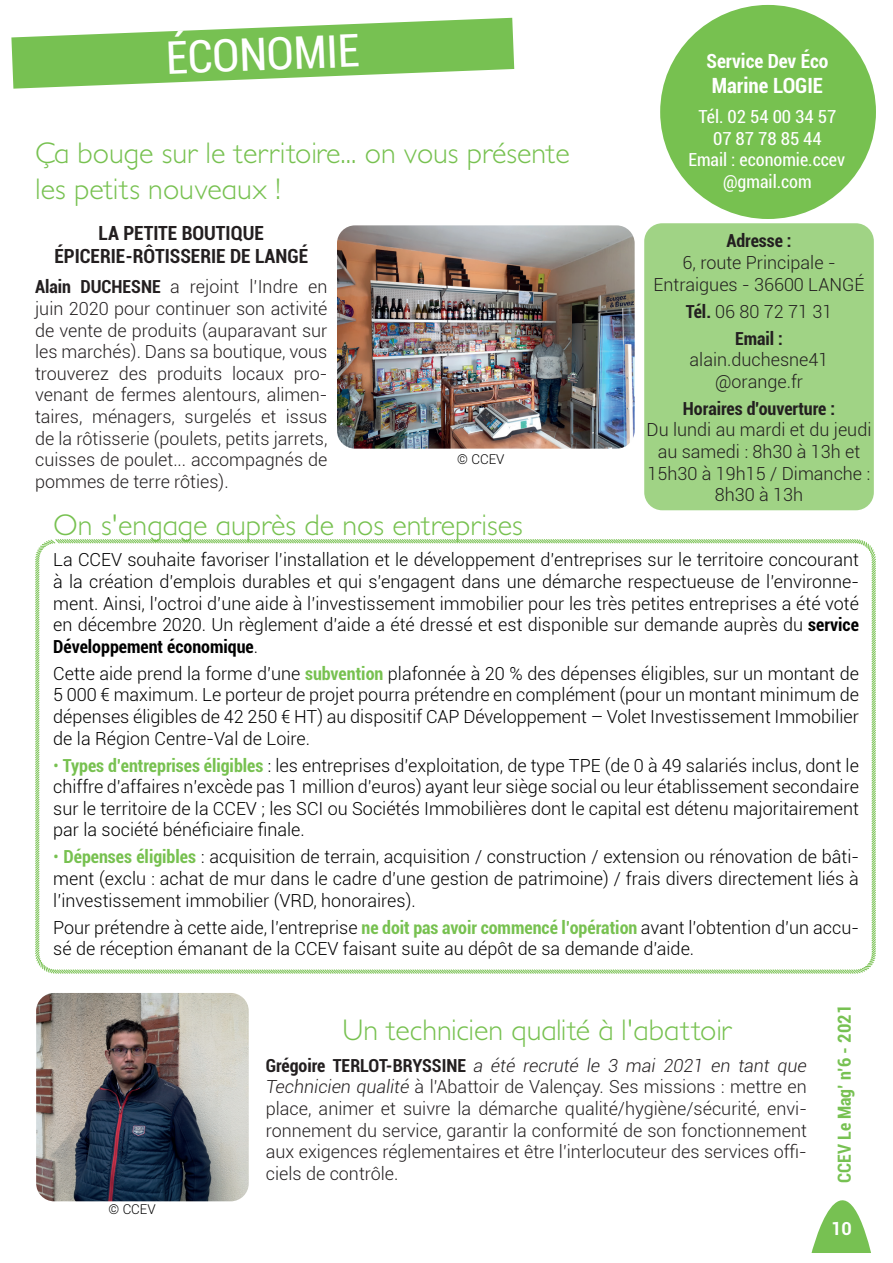
<style>
.page{position:relative;width:893px;height:1263px;background:#fff}
.page>*{position:absolute;margin:0;border:0;box-sizing:border-box;transform-origin:0 0}
.t1{font:condensed 45px "Roboto";color:#fff}
.t2{font:300 30px/36px "Petita";color:#77c150}
.t3{font:700 condensed 21px "Roboto";color:#fff}
.t4{font:700 condensed 19.5px/23.4px "Roboto";color:#231f20;text-align:center}
.t5{font:700 condensed 19.5px "Roboto";color:#fff}
.t6{font:300 18px/21.6px "Roboto";color:#000001;text-align:justify}
.t7{font:300 18px/21.6px "Roboto";color:#231f20;text-align:center}
.t8{font:condensed 18px/21.6px "Roboto";color:#fff;text-align:center}
.t9{font:700 condensed 18px/27px "Roboto";color:#231f20;text-align:center}
.t10{font:700 condensed 18px "Roboto";color:#77c152}
.t11{font:700 18px "Roboto";color:#fff}
.t12{font:300 13.5px "Roboto";color:#000001}
.s1{font-weight:700;font-stretch:condensed}
.s2{font-weight:300;font-stretch:normal}
.s3{font-weight:700;font-stretch:condensed;color:#77c150}
.s4{color:#77c150}
.s5{font-style:italic}
</style>
<div class="page">
<svg style="left:11px;top:18px;width:503px;height:71px"></svg>
<svg style="left:812px;top:1200px;width:59px;height:53px"></svg>
<img style="left:36px;top:993px;width:213px;height:208px">
<svg style="left:35px;top:539px;width:841px;height:435px"></svg>
<div style="left:644px;top:223px;width:230px;height:287px;background:#a0d385;border-radius:18px"></div>
<div style="left:660px;top:5px;width:216px;height:214px;background:#77c150;border-radius:50%"></div>
<img style="left:337px;top:225px;width:298px;height:224px">
<h1 class="t1" style="left:165px;top:26px;width:195px;rotate:-2deg">ÉCONOMIE</h1>
<h2 class="t2" style="left:35px;top:136px;width:536px">Ça bouge sur le territoire... on vous présente les petits nouveaux !</h2>
<p class="t4" style="left:54px;top:221px;width:255px">LA PETITE BOUTIQUE<br>ÉPICERIE-RÔTISSERIE DE LANGÉ</p>
<p class="t7" style="left:35px;top:276px;width:294px;text-align:justify"><span class="s1">Alain DUCHESNE</span> a rejoint l’Indre en juin 2020 pour continuer son activité de vente de produits (auparavant sur les marchés). Dans sa boutique, vous trouverez des produits locaux pro&shy;venant de fermes alentours, alimen&shy;taires, ménagers, surgelés et issus de la rôtisserie (poulets, petits jarrets, cuisses de poulet... accompagnés de pommes de terre rôties).</p>
<p class="t12" style="left:457px;top:449px;width:49px">© CCEV</p>
<h2 class="t2" style="left:53px;top:507px;width:471px">On s'engage auprès de nos entreprises</h2>
<p class="t5" style="left:706px;top:47px;width:123px">Service Dev Éco</p>
<p class="t3" style="left:712px;top:71px;width:113px">Marine LOGIE</p>
<p class="t8" style="left:688px;top:105px;width:158px">Tél. 02 54 00 34 57<br>07 87 78 85 44<br>Email : economie.ccev @gmail.com</p>
<p class="t9" style="left:726px;top:227px;width:67px">Adresse :</p>
<p class="t7" style="left:654px;top:251px;width:212px">6, route Principale -<br>Entraigues - 36600 LANGÉ</p>
<p class="t9" style="left:686px;top:297px;width:148px">Tél. <span class="s2">06 80 72 71 31<br></span>Email :</p>
<p class="t7" style="left:690px;top:348px;width:140px">alain.duchesne41 @orange.fr</p>
<p class="t9" style="left:683px;top:394px;width:154px">Horaires d'ouverture :</p>
<p class="t7" style="left:647px;top:419px;width:226px">Du lundi au mardi et du jeudi au samedi : 8h30 à 13h et<br>15h30 à 19h15 / Dimanche :<br>8h30 à 13h</p>
<p class="t6" style="left:53px;top:548px;width:807px">La CCEV souhaite favoriser l’installation et le développement d’entreprises sur le territoire concourant à la création d’emplois durables et qui s’engagent dans une démarche respectueuse de l’environne&shy;ment. Ainsi, l’octroi d’une aide à l’investissement immobilier pour les très petites entreprises a été voté en décembre 2020. Un règlement d’aide a été dressé et est disponible sur demande auprès du <span class="s1">service Développement économique</span>.</p>
<p class="t6" style="left:53px;top:662px;width:807px">Cette aide prend la forme d’une <span class="s3">subvention</span> plafonnée à 20 % des dépenses éligibles, sur un montant de 5 000 € maximum. Le porteur de projet pourra prétendre en complément (pour un montant minimum de dépenses éligibles de 42 250 € HT) au dispositif CAP Développement – Volet Investissement Immobilier de la Région Centre-Val de Loire.</p>
<p class="t6" style="left:53px;top:754px;width:807px"><span class="s4">•</span> <span class="s3">Types d’entreprises éligibles</span> : les entreprises d’exploitation, de type TPE (de 0 à 49 salariés inclus, dont le chiffre d’affaires n’excède pas 1 million d’euros) ayant leur siège social ou leur établissement secondaire sur le territoire de la CCEV ; les SCI ou Sociétés Immobilières dont le capital est détenu majoritairement par la société bénéficiaire finale.</p>
<p class="t6" style="left:53px;top:845px;width:807px"><span class="s4">•</span> <span class="s3">Dépenses éligibles</span> : acquisition de terrain, acquisition / construction / extension ou rénovation de bâti&shy;ment (exclu : achat de mur dans le cadre d’une gestion de patrimoine) / frais divers directement liés à l’investissement immobilier (VRD, honoraires).</p>
<p class="t6" style="left:53px;top:916px;width:807px">Pour prétendre à cette aide, l’entreprise <span class="s3">ne doit pas avoir commencé l’opération</span> avant l’obtention d’un accu&shy;sé de réception émanant de la CCEV faisant suite au dépôt de sa demande d’aide.</p>
<p class="t12" style="left:109px;top:1199px;width:49px">© CCEV</p>
<h2 class="t2" style="left:342px;top:1013px;width:390px">Un technicien qualité à l'abattoir</h2>
<p class="t7" style="left:266px;top:1054px;width:543px;text-align:justify"><span class="s1">Grégoire TERLOT-BRYSSINE</span> <span class="s5">a été recruté le 3 mai 2021 en tant que Technicien qualité</span> à l'Abattoir de Valençay. Ses missions : mettre en place, animer et suivre la démarche qualité/hygiène/sécurité, envi&shy;ronnement du service, garantir la conformité de son fonctionnement aux exigences réglementaires et être l'interlocuteur des services offi&shy;ciels de contrôle.</p>
<p class="t10" style="left:832px;top:1183px;width:179px;rotate:-90deg">CCEV Le Mag’ n’6 - 2021</p>
<p class="t11" style="left:831px;top:1215px;width:22px">10</p>
</div>
